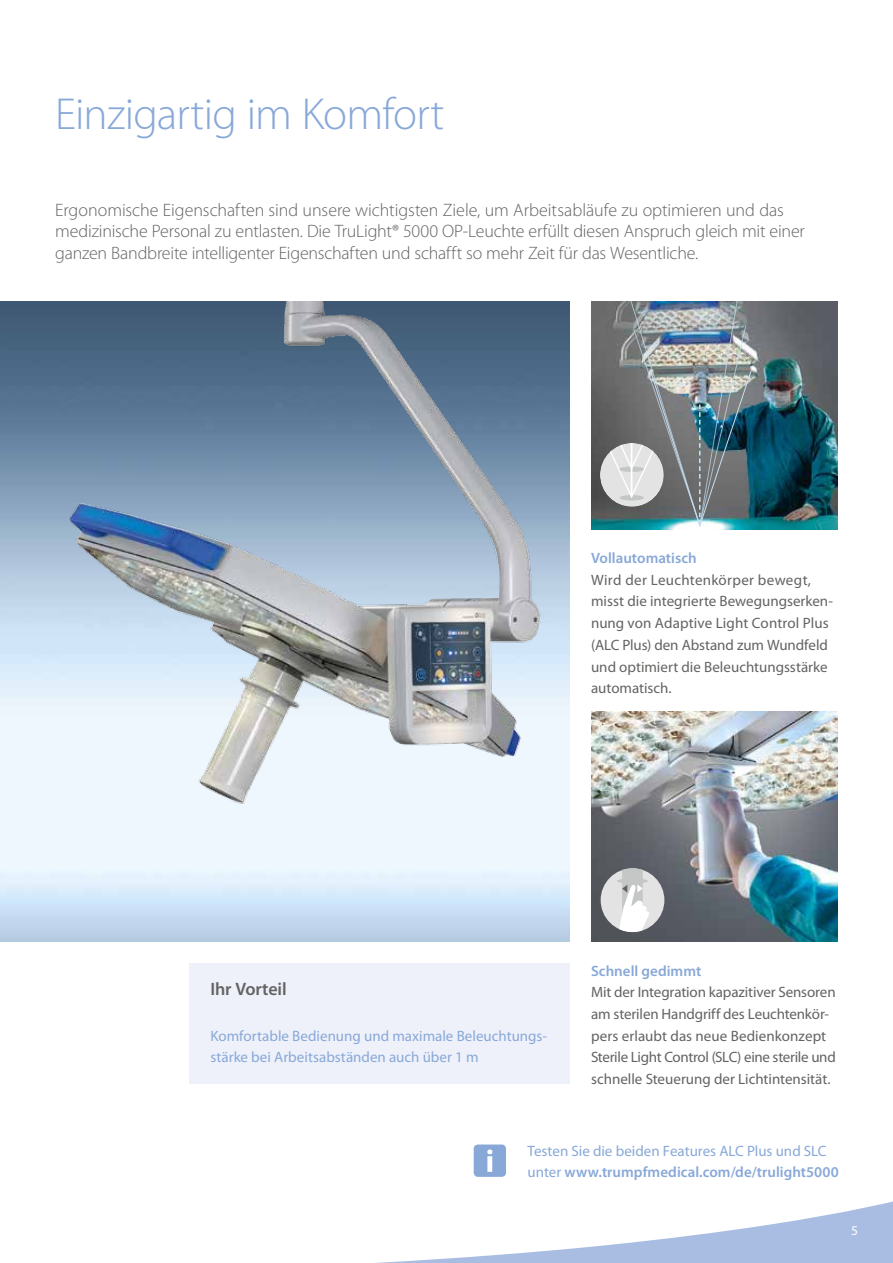
<style>
.page{position:relative;width:893px;height:1263px;background:#fff}
.page>*{position:absolute;margin:0;border:0;box-sizing:border-box;transform-origin:0 0}
.t1{font:300 45px "Myriad Pro";letter-spacing:-.02em;color:#88a8d8}
.t2{font:300 18px/21.8px "Myriad Pro";letter-spacing:-.01em;color:#636362}
.t3{font:600 18px "Myriad Pro";letter-spacing:-.005em;color:#636362}
.t4{font:15px/21.8px "Myriad Pro";letter-spacing:-.005em;color:#636362}
.t5{font:15px/21px "Myriad Pro";color:#88a8d8}
.t6{font:600 15px "Myriad Pro";color:#88a8d8}
.t7{font:13.5px "Myriad Pro";color:#fff}
.s1{font-weight:600}
</style>
<div class="page">
<img style="left:0;top:301px;width:570px;height:640px">
<div style="left:189px;top:963px;width:381px;height:121px;background:#eef1fa"></div>
<div style="left:474px;top:1144px;width:32px;height:33px;background:#88a8d8;border-radius:4px"></div>
<svg style="left:487px;top:1149px;width:5px;height:23px"></svg>
<img style="left:0;top:301px;width:564px;height:575px">
<img style="left:591px;top:712px;width:247px;height:229px">
<img style="left:752px;top:301px;width:86px;height:228px">
<svg style="left:376px;top:1201px;width:517px;height:62px"></svg>
<img style="left:591px;top:301px;width:161px;height:229px">
<svg style="left:591px;top:868px;width:113px;height:74px;background:#8d8f94"></svg>
<h1 class="t1" style="left:55px;top:89px;width:391px">Einzigartig im Komfort</h1>
<p class="t2" style="left:55px;top:199px;width:751px">Ergonomische Eigenschaften sind unsere wichtigsten Ziele, um Arbeitsabläufe zu optimieren und das medizinische Personal zu entlasten. Die TruLight® 5000 OP-Leuchte erfüllt diesen Anspruch gleich mit einer ganzen Bandbreite intelligenter Eigenschaften und schafft so mehr Zeit für das Wesentliche.</p>
<p class="t6" style="left:591px;top:550px;width:107px">Vollautomatisch</p>
<p class="t4" style="left:591px;top:569px;width:244px">Wird der Leuchtenkörper bewegt, misst die integrierte Bewegungserken&shy;nung von Adaptive Light Control Plus (ALC Plus) den Abstand zum Wundfeld und optimiert die Beleuchtungsstärke automatisch.</p>
<p class="t3" style="left:210px;top:979px;width:78px">Ihr Vorteil</p>
<p class="t5" style="left:210px;top:1025px;width:338px;line-height:21.8px">Komfortable Bedienung und maximale Beleuchtungs&shy;stärke bei Arbeitsabständen auch über 1 m</p>
<p class="t6" style="left:591px;top:962px;width:112px">Schnell gedimmt</p>
<p class="t4" style="left:591px;top:981px;width:246px">Mit der Integration kapazitiver Sensoren am sterilen Handgriff des Leuchtenkör&shy;pers erlaubt das neue Bedienkonzept Sterile Light Control (SLC) eine sterile und schnelle Steuerung der Lichtintensität.</p>
<p class="t5" style="left:528px;top:1140px;width:313px">Testen Sie die beiden Features ALC Plus und SLC unter <span class="s1">www.trumpfmedical.com/de/trulight5000</span></p>
<p class="t7" style="left:851px;top:1223px;width:8px">5</p>
</div>
